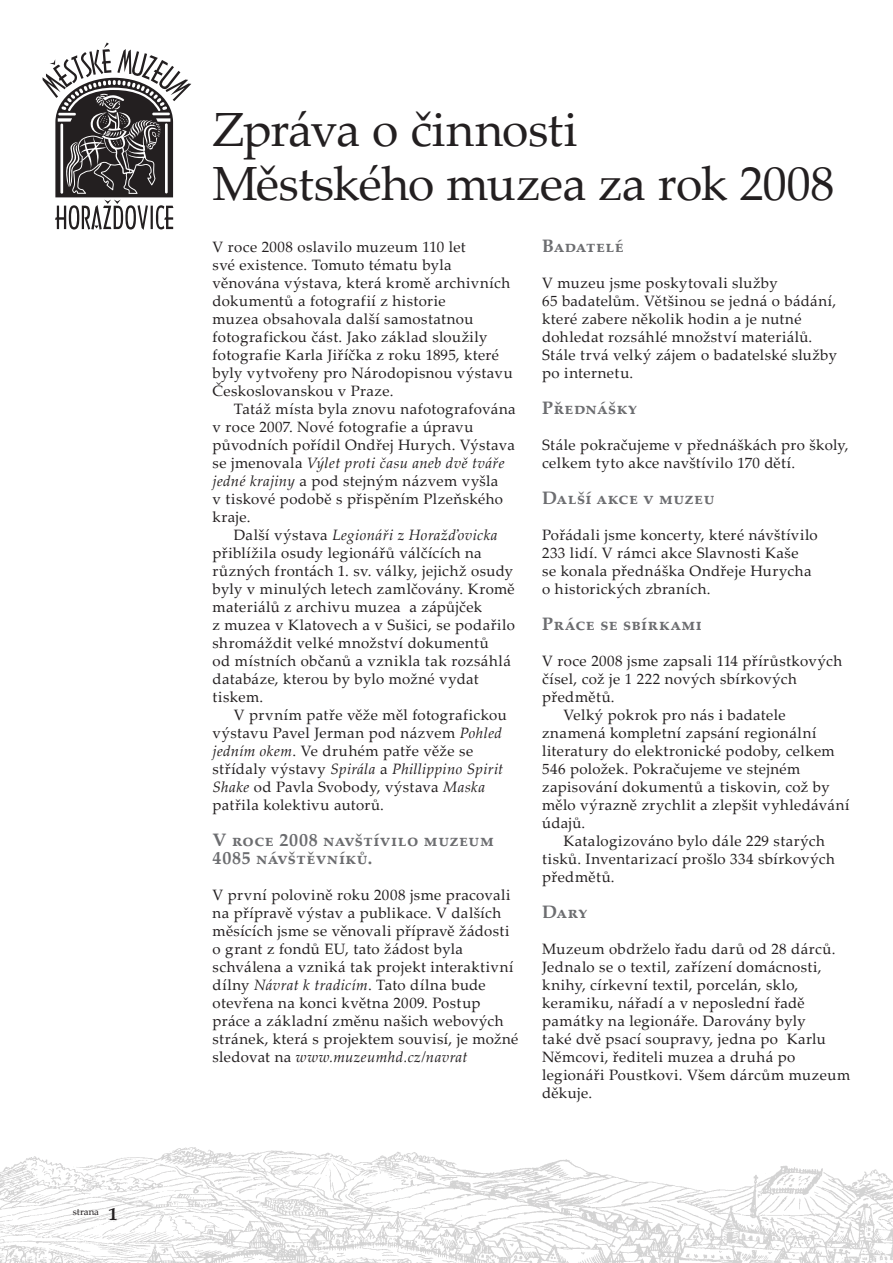
<style>
.page{position:relative;width:893px;height:1263px;background:#fff}
.page>*{position:absolute;margin:0;border:0;box-sizing:border-box;transform-origin:0 0}
.t1{font:48px/54px "Palatino Linotype";letter-spacing:-.015em;color:#231f20}
.t2{font:700 18px/18px "Palatino Linotype";letter-spacing:.035em;color:#6c6d70}
.t3{font:15px/18px "Palatino Linotype";letter-spacing:.025em;color:#231f20}
.t4{font:9.6px "Palatino Linotype";color:#231f20}
.s1{font-weight:700;font-size:18px}
.s2{font-style:italic}
</style>
<div class="page">
<img style="left:0;top:1147px;width:893px;height:116px">
<svg style="left:43px;top:43px;width:148px;height:187px"></svg>
<p class="t4" style="left:73px;top:1205px;width:46px">strana <span class="s1">1</span></p>
<p class="t1" style="left:213px;top:100px;width:623px">Zpráva o činnosti<br>Městského muzea za rok 2008</p>
<p class="t3" style="left:213px;top:237px;width:302px">V roce 2008 oslavilo muzeum 110 let<br>své existence. Tomuto tématu byla věnována výstava, která kromě archivních dokumentů a fotografií z historie<br>muzea obsahovala další samostatnou fotografickou část. Jako základ sloužily fotografie Karla Jiříčka z roku 1895, které byly vytvořeny pro Národopisnou výstavu Českoslovanskou v Praze.</p>
<p class="t3" style="left:213px;top:399px;width:305px;text-indent:21px">Tatáž místa byla znovu nafotografována v roce 2007. Nové fotografie a úpravu původních pořídil Ondřej Hurych. Výstava se jmenovala <span class="s2">Výlet proti času aneb dvě tváře jedné krajiny</span> a pod stejným názvem vyšla<br>v tiskové podobě s přispěním Plzeňského kraje.</p>
<p class="t3" style="left:213px;top:525px;width:304px;text-indent:21px">Další výstava <span class="s2">Legionáři z Horažďovicka </span>přiblížila osudy legionářů válčících na různých frontách 1. sv. války, jejichž osudy byly v minulých letech zamlčovány. Kromě materiálů z archivu muzea a zápůjček<br>z muzea v Klatovech a v Sušici, se podařilo shromáždit velké množství dokumentů<br>od místních občanů a vznikla tak rozsáhlá databáze, kterou by bylo možné vydat tiskem.</p>
<p class="t3" style="left:213px;top:705px;width:296px;text-indent:21px">V prvním patře věže měl fotografickou výstavu Pavel Jerman pod názvem <span class="s2">Pohled jedním okem</span>. Ve druhém patře věže se střídaly výstavy <span class="s2">Spirála</span> a <span class="s2">Phillippino Spirit Shake</span> od Pavla Svobody, výstava <span class="s2">Maska </span>patřila kolektivu autorů.</p>
<p class="t2" style="left:213px;top:830px;width:283px">V roce 2008 navštívilo muzeum<br>4085 návštěvníků.</p>
<p class="t3" style="left:213px;top:885px;width:307px">V první polovině roku 2008 jsme pracovali na přípravě výstav a publikace. V dalších měsících jsme se věnovali přípravě žádosti o grant z fondů EU, tato žádost byla schválena a vzniká tak projekt interaktivní dílny <span class="s2">Návrat k tradicím</span>. Tato dílna bude otevřena na konci května 2009. Postup práce a základní změnu našich webových stránek, která s projektem souvisí, je možné sledovat na <span class="s2">www.muzeumhd.cz/navrat</span></p>
<p class="t2" style="left:542px;top:236px;width:83px">Badatelé</p>
<p class="t3" style="left:542px;top:273px;width:296px">V muzeu jsme poskytovali služby<br>65 badatelům. Většinou se jedná o bádání, které zabere několik hodin a je nutné dohledat rozsáhlé množství materiálů.<br>Stále trvá velký zájem o badatelské služby po internetu.</p>
<p class="t2" style="left:542px;top:398px;width:96px">Přednášky</p>
<p class="t3" style="left:542px;top:435px;width:308px">Stále pokračujeme v přednáškách pro školy, celkem tyto akce navštívilo 170 dětí.</p>
<p class="t2" style="left:542px;top:488px;width:174px">Další akce v muzeu</p>
<p class="t3" style="left:542px;top:525px;width:277px">Pořádali jsme koncerty, které návštívilo 233 lidí. V rámci akce Slavnosti Kaše<br>se konala přednáška Ondřeje Hurycha o historických zbraních.</p>
<p class="t2" style="left:542px;top:614px;width:161px">Práce se sbírkami</p>
<p class="t3" style="left:542px;top:651px;width:301px">V roce 2008 jsme zapsali 114 přírůstkových čísel, což je 1 222 nových sbírkových předmětů.</p>
<p class="t3" style="left:542px;top:705px;width:309px;text-indent:21px">Velký pokrok pro nás i badatele znamená kompletní zapsání regionální literatury do elektronické podoby, celkem 546 položek. Pokračujeme ve stejném zapisování dokumentů a tiskovin, což by mělo výrazně zrychlit a zlepšit vyhledávání údajů.</p>
<p class="t3" style="left:542px;top:831px;width:294px;text-indent:21px">Katalogizováno bylo dále 229 starých tisků. Inventarizací prošlo 334 sbírkových předmětů.</p>
<p class="t2" style="left:542px;top:902px;width:47px">Dary</p>
<p class="t3" style="left:542px;top:939px;width:310px">Muzeum obdrželo řadu darů od 28 dárců.<br>Jednalo se o textil, zařízení domácnosti, knihy, církevní textil, porcelán, sklo, keramiku, nářadí a v neposlední řadě památky na legionáře. Darovány byly<br>také dvě psací soupravy, jedna po Karlu Němcovi, řediteli muzea a druhá po legionáři Poustkovi. Všem dárcům muzeum děkuje.</p>
</div>
